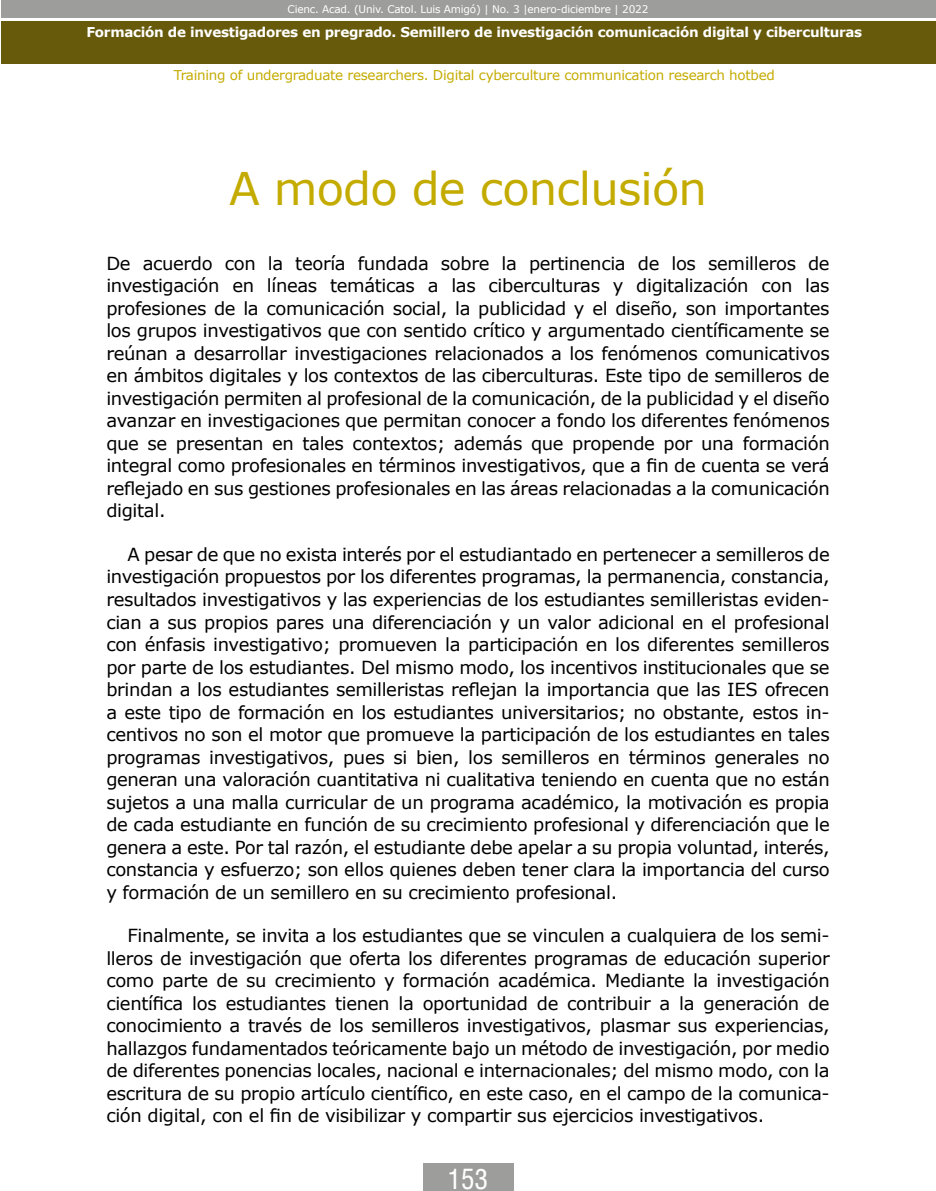
<style>
.page{position:relative;width:936px;height:1191px;background:#fff}
.page>*{position:absolute;margin:0;border:0;box-sizing:border-box;transform-origin:0 0}
.t1{font:45px "Verdana";letter-spacing:-.02em;color:#c4ab00}
.t2{font:27px "Arena Condensed";color:#fff}
.t3{font:18px/22.5px "Verdana";letter-spacing:-.02em;color:#000;text-align:justify}
.t4{font:700 13.5px "Verdana";letter-spacing:-.02em;color:#fff}
.t5{font:13.5px "Verdana";letter-spacing:-.02em;color:#c4ab00}
.t6{font:10.5px "Verdana";letter-spacing:-.02em;color:#fff}
</style>
<div class="page">
<div style="left:1px;top:21px;width:934px;height:43px;background:#685a0b"></div>
<div style="left:1px;top:0;width:934px;height:18px;background:#9d9d9c"></div>
<div style="left:423px;top:1163px;width:90px;height:28px;background:#9d9d9c"></div>
<p class="t6" style="left:287px;top:2px;width:362px">Cienc. Acad. (Univ. Catol. Luis Amigó) | No. 3 |enero-diciembre | 2022</p>
<p class="t4" style="left:86px;top:22px;width:777px">Formación de investigadores en pregrado. Semillero de investigación comunicación digital y ciberculturas</p>
<p class="t5" style="left:174px;top:65px;width:602px">Training of undergraduate researchers. Digital cyberculture communication research hotbed</p>
<h1 class="t1" style="left:229px;top:157px;width:479px">A modo de conclusión</h1>
<p class="t3" style="left:106px;top:252px;width:725px">De acuerdo con la teoría fundada sobre la pertinencia de los semilleros de investigación en líneas temáticas a las ciberculturas y digitalización con las profesiones de la comunicación social, la publicidad y el diseño, son importantes los grupos investigativos que con sentido crítico y argumentado científicamente se reúnan a desarrollar investigaciones relacionados a los fenómenos comunicativos en ámbitos digitales y los contextos de las ciberculturas. Este tipo de semilleros de investigación permiten al profesional de la comunicación, de la publicidad y el diseño avanzar en investigaciones que permitan conocer a fondo los diferentes fenómenos que se presentan en tales contextos; además que propende por una formación integral como profesionales en términos investigativos, que a fin de cuenta se verá reflejado en sus gestiones profesionales en las áreas relacionadas a la comunicación digital.</p>
<p class="t3" style="left:106px;top:543px;width:725px;text-indent:21px">A pesar de que no exista interés por el estudiantado en pertenecer a semilleros de investigación propuestos por los diferentes programas, la permanencia, constancia, resultados investigativos y las experiencias de los estudiantes semilleristas eviden&shy;cian a sus propios pares una diferenciación y un valor adicional en el profesional con énfasis investigativo; promueven la participación en los diferentes semilleros por parte de los estudiantes. Del mismo modo, los incentivos institucionales que se brindan a los estudiantes semilleristas reflejan la importancia que las IES ofrecen a este tipo de formación en los estudiantes universitarios; no obstante, estos in&shy;centivos no son el motor que promueve la participación de los estudiantes en tales programas investigativos, pues si bien, los semilleros en términos generales no generan una valoración cuantitativa ni cualitativa teniendo en cuenta que no están sujetos a una malla curricular de un programa académico, la motivación es propia de cada estudiante en función de su crecimiento profesional y diferenciación que le genera a este. Por tal razón, el estudiante debe apelar a su propia voluntad, interés, constancia y esfuerzo; son ellos quienes deben tener clara la importancia del curso y formación de un semillero en su crecimiento profesional.</p>
<p class="t3" style="left:106px;top:924px;width:724px;text-indent:21px">Finalmente, se invita a los estudiantes que se vinculen a cualquiera de los semi&shy;lleros de investigación que oferta los diferentes programas de educación superior como parte de su crecimiento y formación académica. Mediante la investigación científica los estudiantes tienen la oportunidad de contribuir a la generación de conocimiento a través de los semilleros investigativos, plasmar sus experiencias, hallazgos fundamentados teóricamente bajo un método de investigación, por medio de diferentes ponencias locales, nacional e internacionales; del mismo modo, con la escritura de su propio artículo científico, en este caso, en el campo de la comunica&shy;ción digital, con el fin de visibilizar y compartir sus ejercicios investigativos.</p>
<h2 class="t2" style="left:447px;top:1163px;width:42px">153</h2>
</div>
